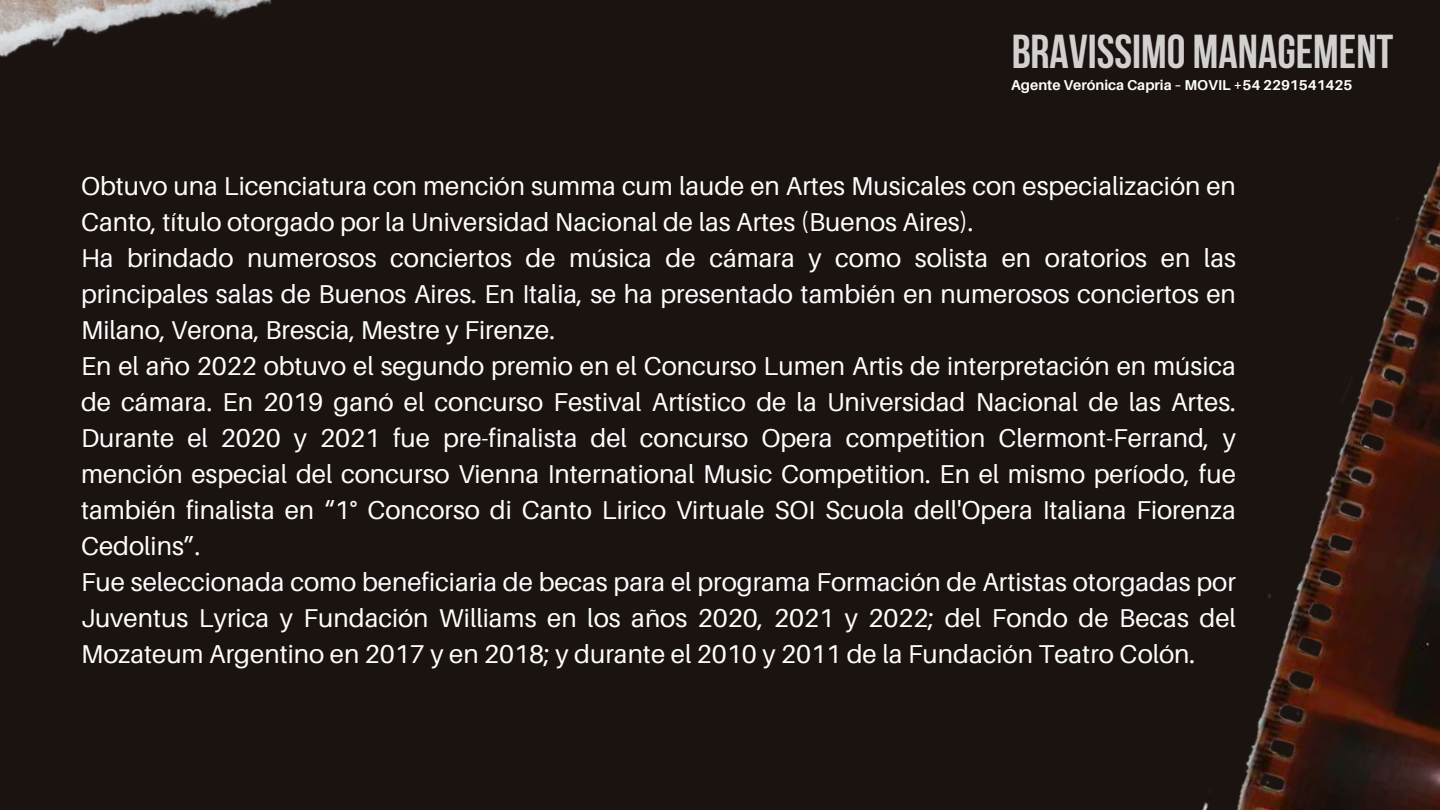
<style>
.page{position:relative;width:1440px;height:810px;background:#1b130f}
.page>*{position:absolute;margin:0;border:0;box-sizing:border-box;transform-origin:0 0}
.t1{font:700 47.4px "Bebas Neue";color:#fff}
.t2{font:25.8px/36px "Aileron";color:#fff}
.t3{font:700 14.3px "Aileron";color:#fff}
</style>
<div class="page">
<img style="left:1202px;top:162px;width:238px;height:648px">
<img style="left:0;top:0;width:272px;height:57px">
<h1 class="t1" style="left:1011px;top:33px;width:384px">BRAVISSIMO MANAGEMENT</h1>
<p class="t3" style="left:1011px;top:76px;width:343px">Agente Verónica Capria – MOVIL +54 2291541425</p>
<p class="t2" style="left:81px;top:167px;width:1156px">Obtuvo una Licenciatura con mención summa cum laude en Artes Musicales con especialización en Canto, título otorgado por la Universidad Nacional de las Artes (Buenos Aires).<br>Ha brindado numerosos conciertos de música de cámara y como solista en oratorios en las principales salas de Buenos Aires. En Italia, se ha presentado también en numerosos conciertos en Milano, Verona, Brescia, Mestre y Firenze.<br>En el año 2022 obtuvo el segundo premio en el Concurso Lumen Artis de interpretación en música de cámara. En 2019 ganó el concurso Festival Artístico de la Universidad Nacional de las Artes.<br>Durante el 2020 y 2021 fue pre-finalista del concurso Opera competition Clermont-Ferrand, y mención especial del concurso Vienna International Music Competition. En el mismo período, fue también finalista en “1° Concorso di Canto Lirico Virtuale SOI Scuola dell'Opera Italiana Fiorenza Cedolins”.<br>Fue seleccionada como beneficiaria de becas para el programa Formación de Artistas otorgadas por Juventus Lyrica y Fundación Williams en los años 2020, 2021 y 2022; del Fondo de Becas del Mozateum Argentino en 2017 y en 2018; y durante el 2010 y 2011 de la Fundación Teatro Colón.</p>
</div>
